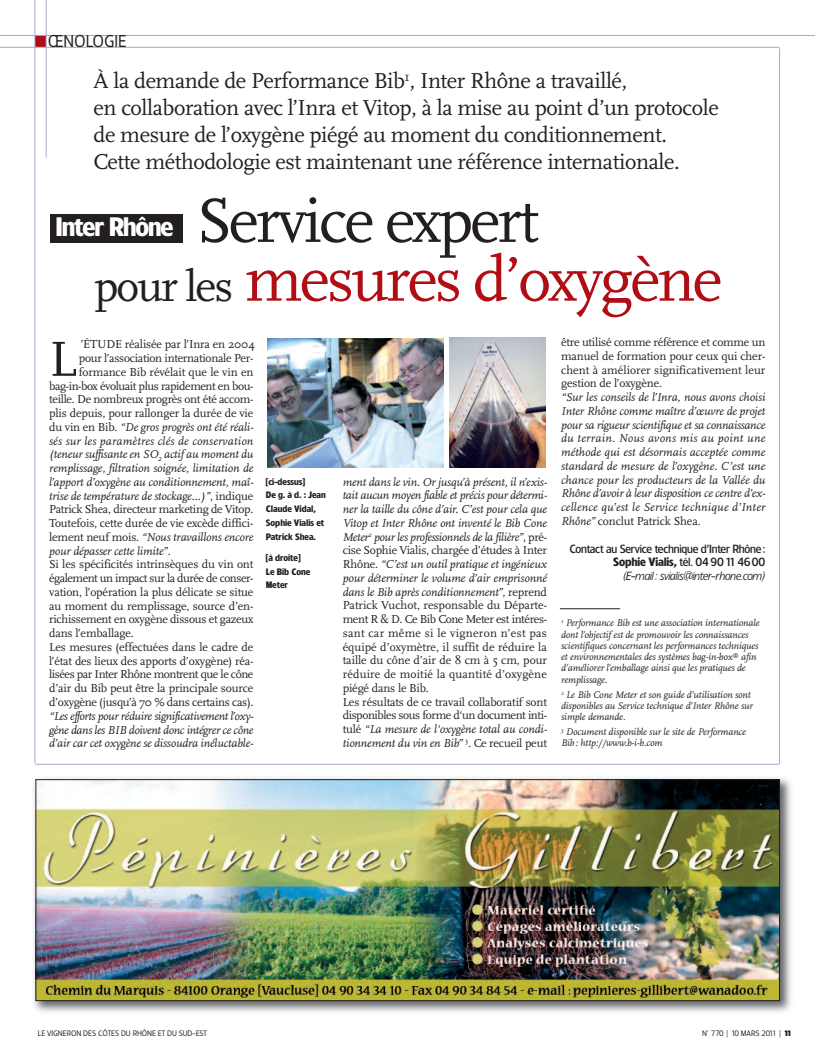
<style>
.page{position:relative;width:815px;height:1053px;background:#fff}
.page>*{position:absolute;margin:0;border:0;box-sizing:border-box;transform-origin:0 0}
.t1{font:65px/58.8px "Scala";letter-spacing:-.04em;color:#b00d15}
.t2{font:51.38px "Scala";color:#231f20}
.t3{font:700 25px "TF Forever Two";letter-spacing:-.045em;color:#fff}
.t4{font:22.5px/27px "Scala";letter-spacing:-.02em;color:#231f20}
.t5{font:16.25px "TF Forever Two";color:#231f20}
.t6{font:12px/13.8px "Scala";letter-spacing:-.01em;color:#231f20}
.t7{font:italic 12px/13.8px "Scala";letter-spacing:-.01em;color:#231f20;text-align:justify}
.t8{font:12px "Scala";letter-spacing:-.035em;color:#231f20}
.t9{font:italic 12px "Scala";letter-spacing:.015em;color:#231f20}
.t10{font:500 11.25px/13.8px "TF Forever Two";letter-spacing:-.01em;color:#231f20;text-align:right}
.t11{font:italic 10px/11.2px "Scala";letter-spacing:-.01em;color:#231f20}
.t12{font:700 8.75px/13.8px "TF Forever Two";color:#231f20}
.t13{font:7.5px "TF Forever Two";color:#231f20}
.t14{font:7.5px "TF Forever Two";letter-spacing:-.05em;color:#231f20}
.s1{color:#231f20}
.s2{font-size:45px;color:#231f20}
.s3{font-style:normal}
.s4{font-style:italic}
.s5{font-weight:700}
.s6{font-weight:400;font-style:italic}
.s7{font-weight:800}
</style>
<div class="page">
<div style="left:36px;top:35px;width:10px;height:12px;background:#b00d15"></div>
<hr style="left:0;top:35px;width:815px;height:1px;background:#a8a4cc">
<hr style="left:0;top:47px;width:780px;height:1px;background:#a8a4cc">
<hr style="left:34px;top:0;width:1px;height:763px;background:#a8a4cc">
<hr style="left:779px;top:48px;width:1px;height:715px;background:#a8a4cc">
<hr style="left:46px;top:0;width:1px;height:158px;background:#a8a4cc">
<img style="left:33px;top:777px;width:758px;height:235px">
<img style="left:37px;top:781px;width:741px;height:217px">
<div style="left:35px;top:779px;width:745px;height:221px;border:1px solid #231f20"></div>
<div style="left:50px;top:214px;width:133px;height:29px;background:#231f20"></div>
<img style="left:267px;top:338px;width:177px;height:129px">
<img style="left:449px;top:337px;width:97px;height:130px">
<hr style="left:560px;top:608px;width:60px;height:1px;background:#231f20">
<hr style="left:35px;top:763px;width:745px;height:1px;background:#a8a4cc">
<h3 class="t5" style="left:48px;top:32px;width:80px">ŒNOLOGIE</h3>
<p class="t4" style="left:94px;top:66px;width:627px">À la demande de Performance Bib<sup>1</sup>, Inter Rhône a travaillé,<br>en collaboration avec l’Inra et Vitop, à la mise au point d’un protocole de mesure de l’oxygène piégé au moment du conditionnement.<br>Cette méthodologie est maintenant une référence internationale.</p>
<h1 class="t1" style="left:94px;top:190px;width:630px;text-indent:102px"><span class="s1">Service expert<br></span><span class="s2">pour les</span> mesures d’oxygène</h1>
<h3 class="t3" style="left:55px;top:213px;width:120px">Inter Rhône</h3>
<h2 class="t2" style="left:49px;top:328px;width:29px">L</h2>
<p class="t6" style="left:80px;top:337px;width:176px">’ÉTUDE réalisée par l’Inra en 2004</p>
<p class="t6" style="left:79px;top:351px;width:176px">pour l’association internationale Per-</p>
<p class="t6" style="left:79px;top:365px;width:176px">formance Bib révélait que le vin en</p>
<p class="t8" style="left:49px;top:378px;width:206px">bag-in-box évoluait plus rapidement en bou-</p>
<p class="t6" style="left:49px;top:392px;width:206px">teille. De nombreux progrès ont été accom-</p>
<p class="t6" style="left:49px;top:406px;width:206px">plis depuis, pour rallonger la durée de vie</p>
<p class="t7" style="left:49px;top:420px;width:205px"><span class="s3">du vin en Bib.</span> “De gros progrès ont été réali-</p>
<p class="t9" style="left:49px;top:433px;width:206px">sés sur les paramètres clés de conservation</p>
<p class="t7" style="left:49px;top:447px;width:206px">(teneur suffisante en SO<sub>2</sub> actif au moment du</p>
<p class="t7" style="left:49px;top:461px;width:206px">remplissage, filtration soignée, limitation de</p>
<p class="t7" style="left:49px;top:475px;width:205px">l’apport d’oxygène au conditionnement, maî-</p>
<p class="t7" style="left:49px;top:488px;width:206px">trise de température de stockage…)”<span class="s3">, indique</span></p>
<p class="t6" style="left:49px;top:502px;width:206px">Patrick Shea, directeur marketing de Vitop.</p>
<p class="t6" style="left:49px;top:516px;width:206px">Toutefois, cette durée de vie excède diffici-</p>
<p class="t7" style="left:49px;top:530px;width:206px"><span class="s3">lement neuf mois.</span> “Nous travaillons encore</p>
<p class="t7" style="left:49px;top:543px;width:123px">pour dépasser cette limite”.</p>
<p class="t6" style="left:49px;top:557px;width:206px">Si les spécificités intrinsèques du vin ont également un impact sur la durée de conser&shy;vation, l’opération la plus délicate se situe au moment du remplissage, source d’en&shy;richissement en oxygène dissous et gazeux dans l’emballage.<br>Les mesures (effectuées dans le cadre de l’état des lieux des apports d’oxygène) réa&shy;lisées par Inter Rhône montrent que le cône d’air du Bib peut être la principale source d’oxygène (jusqu’à 70 % dans certains cas).</p>
<p class="t7" style="left:49px;top:708px;width:206px">“Les efforts pour réduire significativement l’oxy&shy;gène dans les BIB doivent donc intégrer ce cône d’air car cet oxygène se dissoudra inéluctable-</p>
<p class="t12" style="left:266px;top:474px;width:62px">[ci-dessus]<br>De g. à d. : Jean<br>Claude Vidal,<br>Sophie Vialis et<br>Patrick Shea.</p>
<p class="t12" style="left:266px;top:551px;width:46px">[à droite]<br>Le Bib Cone<br>Meter</p>
<p class="t6" style="left:343px;top:474px;width:206px"><span class="s4">ment dans le vin. Or jusqu’à présent, il n’exis&shy;tait aucun moyen fiable et précis pour détermi&shy;ner la taille du cône d’air. C’est pour cela que Vitop et Inter Rhône ont inventé le Bib Cone Meter</span><sup>2</sup> <span class="s4">pour les professionnels de la filière”</span>, pré&shy;cise Sophie Vialis, chargée d’études à Inter Rhône. <span class="s4">“C’est un outil pratique et ingénieux pour déterminer le volume d’air emprisonné dans le Bib après conditionnement”</span>, reprend Patrick Vuchot, responsable du Départe&shy;ment R &amp; D. Ce Bib Cone Meter est intéres&shy;sant car même si le vigneron n’est pas équipé d’oxymètre, il suffit de réduire la taille du cône d’air de 8 cm à 5 cm, pour réduire de moitié la quantité d’oxygène piégé dans le Bib.<br>Les résultats de ce travail collaboratif sont disponibles sous forme d‘un document inti&shy;tulé <span class="s4">“La mesure de l'oxygène total au condi&shy;tionnement du vin en Bib”</span> <sup>3</sup>. Ce recueil peut</p>
<p class="t6" style="left:561px;top:335px;width:206px;text-align:justify">être utilisé comme référence et comme un manuel de formation pour ceux qui cher&shy;chent à améliorer significativement leur gestion de l’oxygène.</p>
<p class="t7" style="left:561px;top:390px;width:206px">“Sur les conseils de l’Inra, nous avons choisi Inter Rhône comme maître d’œuvre de projet pour sa rigueur scientifique et sa connaissance du terrain. Nous avons mis au point une méthode qui est désormais acceptée comme standard de mesure de l’oxygène. C’est une chance pour les producteurs de la Vallée du Rhône d’avoir à leur disposition ce centre d’ex&shy;cellence qu’est le Service technique d’Inter Rhône” <span class="s3">conclut Patrick Shea.</span></p>
<p class="t10" style="left:569px;top:541px;width:197px">Contact au Service technique d’Inter Rhône :<br><span class="s5">Sophie Vialis,</span> tél. 0490114600<br><span class="s6">(E-mail : svialis@inter-rhone.com)</span></p>
<p class="t11" style="left:561px;top:617px;width:200px"><sup>1</sup> Performance Bib est une association internationale dont l’objectif est de promouvoir les connaissances scientifiques concernant les performances techniques et environnementales des systèmes bag-in-box<sup>®</sup> afin d’améliorer l’emballage ainsi que les pratiques de remplissage.</p>
<p class="t11" style="left:561px;top:688px;width:193px"><sup>2</sup> Le Bib Cone Meter et son guide d’utilisation sont disponibles au Service technique d’Inter Rhône sur simple demande.</p>
<p class="t11" style="left:561px;top:726px;width:186px"><sup>3</sup> Document disponible sur le site de Performance<br>Bib: http://www.b-i-b.com</p>
<p class="t13" style="left:38px;top:1029px;width:171px">LE VIGNERON DES CÔTES DU RHÔNE ET DU SUD-EST</p>
<p class="t14" style="left:702px;top:1029px;width:91px">N° 770 10 MARS 2011 <span class="s7">11</span></p>
</div>
